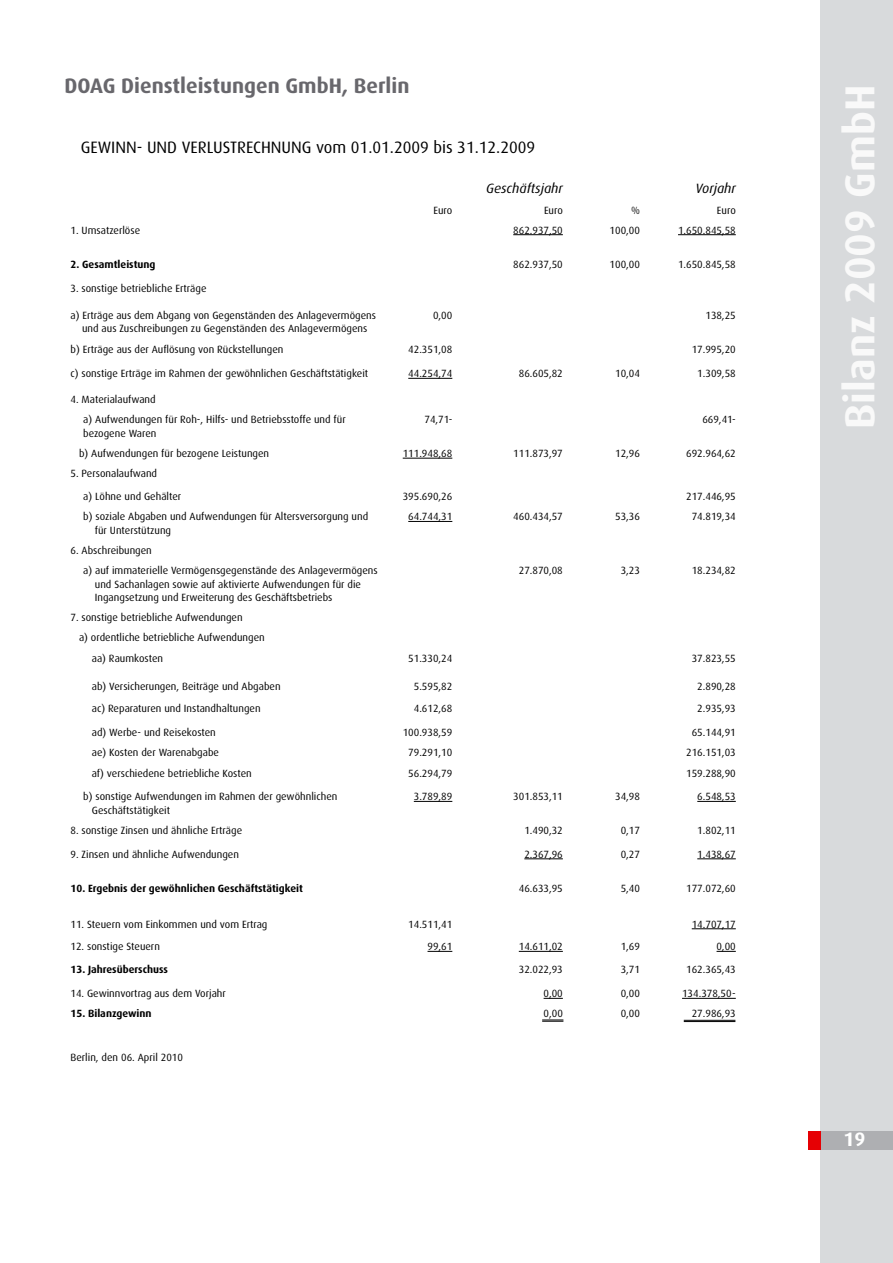
<style>
.page{position:relative;width:893px;height:1263px;background:#fff}
.page>*{position:absolute;margin:0;border:0;box-sizing:border-box;transform-origin:0 0}
.t1{font:700 42px "Dax";color:#f9f9f9}
.t2{font:700 21px "Dax";color:#68676c}
.t3{font:700 19.5px "Dax";color:#fff}
.t4{font:16.5px "Dax";color:#000}
.t5{font:italic 13.5px "Dax Pro";color:#000}
.t6{font:10.5px/13.5px "Dax";color:#000}
.t7{font:700 10.5px "Dax";color:#000}
</style>
<div class="page">
<div style="left:821px;top:0;width:72px;height:1263px;background:#d8dadc"></div>
<div style="left:821px;top:1131px;width:72px;height:18px;background:#aeafb2"></div>
<div style="left:808px;top:1131px;width:13px;height:18px;background:#e60004"></div>
<hr style="left:513px;top:234px;width:50px;height:1px;background:#000">
<hr style="left:678px;top:234px;width:58px;height:1px;background:#000">
<hr style="left:408px;top:378px;width:44px;height:1px;background:#000">
<hr style="left:403px;top:458px;width:49px;height:1px;background:#000">
<hr style="left:408px;top:521px;width:44px;height:1px;background:#000">
<hr style="left:414px;top:801px;width:38px;height:1px;background:#000">
<hr style="left:697px;top:801px;width:39px;height:1px;background:#000">
<hr style="left:524px;top:858px;width:39px;height:1px;background:#000">
<hr style="left:697px;top:858px;width:39px;height:1px;background:#000">
<hr style="left:692px;top:928px;width:44px;height:1px;background:#000">
<svg style="left:428px;top:951px;width:24px;height:1px"></svg>
<hr style="left:519px;top:951px;width:44px;height:1px;background:#000">
<svg style="left:716px;top:951px;width:20px;height:1px"></svg>
<svg style="left:544px;top:997px;width:19px;height:2px"></svg>
<hr style="left:682px;top:998px;width:54px;height:1px;background:#000">
<hr style="left:684px;top:1020px;width:51px;height:1px;background:#000">
<hr style="left:684px;top:1021px;width:51px;height:1px;background:#000">
<svg style="left:542px;top:1020px;width:21px;height:2px"></svg>
<h2 class="t2" style="left:64px;top:73px;width:347px">DOAG Dienstleistungen GmbH, Berlin</h2>
<h3 class="t4" style="left:81px;top:138px;width:456px">GEWINN- UND VERLUSTRECHNUNG vom 01.01.2009 bis 31.12.2009</h3>
<p class="t5" style="left:486px;top:180px;width:78px">Geschäftsjahr</p>
<p class="t5" style="left:695px;top:180px;width:42px">Vorjahr</p>
<p class="t6" style="left:433px;top:203px;width:20px">Euro</p>
<p class="t6" style="left:544px;top:203px;width:20px">Euro</p>
<p class="t6" style="left:631px;top:203px;width:10px">%</p>
<p class="t6" style="left:717px;top:203px;width:20px">Euro</p>
<p class="t6" style="left:71px;top:223px;width:71px">1. Umsatzerlöse</p>
<p class="t6" style="left:513px;top:223px;width:51px">862.937,50</p>
<p class="t6" style="left:610px;top:223px;width:32px">100,00</p>
<p class="t6" style="left:678px;top:223px;width:59px">1.650.845,58</p>
<p class="t7" style="left:71px;top:258px;width:87px">2. Gesamtleistung</p>
<p class="t6" style="left:513px;top:258px;width:51px">862.937,50</p>
<p class="t6" style="left:610px;top:258px;width:32px">100,00</p>
<p class="t6" style="left:678px;top:258px;width:59px">1.650.845,58</p>
<p class="t6" style="left:71px;top:282px;width:138px">3. sonstige betriebliche Erträge</p>
<p class="t6" style="left:71px;top:309px;width:307px;text-align:center">a) Erträge aus dem Abgang von Gegenständen des Anlagevermögens und aus Zuschreibungen zu Gegenständen des Anlagevermögens</p>
<p class="t6" style="left:433px;top:309px;width:21px">0,00</p>
<p class="t6" style="left:705px;top:309px;width:32px">138,25</p>
<p class="t6" style="left:71px;top:342px;width:214px">b) Erträge aus der Auflösung von Rückstellungen</p>
<p class="t6" style="left:408px;top:342px;width:46px">42.351,08</p>
<p class="t6" style="left:692px;top:342px;width:46px">17.995,20</p>
<p class="t6" style="left:71px;top:367px;width:299px">c) sonstige Erträge im Rahmen der gewöhnlichen Geschäftstätigkeit</p>
<p class="t6" style="left:408px;top:367px;width:46px">44.254,74</p>
<p class="t6" style="left:519px;top:367px;width:46px">86.605,82</p>
<p class="t6" style="left:615px;top:367px;width:26px">10,04</p>
<p class="t6" style="left:697px;top:367px;width:40px">1.309,58</p>
<p class="t6" style="left:83px;top:390px;width:264px;line-height:20.1px;text-indent:-13px">4. Materialaufwand<br>a) Aufwendungen für Roh-, Hilfs- und Betriebsstoffe und für</p>
<p class="t6" style="left:83px;top:427px;width:75px">bezogene Waren</p>
<p class="t6" style="left:424px;top:413px;width:29px">74,71-</p>
<p class="t6" style="left:702px;top:413px;width:35px">669,41-</p>
<p class="t6" style="left:79px;top:447px;width:192px">b) Aufwendungen für bezogene Leistungen</p>
<p class="t6" style="left:403px;top:447px;width:51px">111.948,68</p>
<p class="t6" style="left:513px;top:447px;width:51px">111.873,97</p>
<p class="t6" style="left:615px;top:447px;width:26px">12,96</p>
<p class="t6" style="left:686px;top:447px;width:51px">692.964,62</p>
<p class="t6" style="left:83px;top:462px;width:99px;line-height:23.1px;text-indent:-13px">5. Personalaufwand<br>a) Löhne und Gehälter</p>
<p class="t6" style="left:403px;top:490px;width:51px">395.690,26</p>
<p class="t6" style="left:686px;top:490px;width:51px">217.446,95</p>
<p class="t6" style="left:95px;top:510px;width:275px;text-indent:-12px">b) soziale Abgaben und Aufwendungen für Altersversorgung und für Unterstützung</p>
<p class="t6" style="left:408px;top:510px;width:46px">64.744,31</p>
<p class="t6" style="left:513px;top:510px;width:51px">460.434,57</p>
<p class="t6" style="left:615px;top:510px;width:26px">53,36</p>
<p class="t6" style="left:692px;top:510px;width:46px">74.819,34</p>
<p class="t6" style="left:83px;top:540px;width:296px;line-height:20.1px;text-indent:-13px">6. Abschreibungen<br>a) auf immaterielle Vermögensgegenstände des Anlagevermögens</p>
<p class="t6" style="left:95px;top:577px;width:268px">und Sachanlagen sowie auf aktivierte Aufwendungen für die<br>Ingangsetzung und Erweiterung des Geschäftsbetriebs</p>
<p class="t6" style="left:519px;top:564px;width:46px">27.870,08</p>
<p class="t6" style="left:621px;top:564px;width:21px">3,23</p>
<p class="t6" style="left:692px;top:564px;width:46px">18.234,82</p>
<p class="t6" style="left:71px;top:611px;width:174px">7. sonstige betriebliche Aufwendungen</p>
<p class="t6" style="left:79px;top:631px;width:187px">a) ordentliche betriebliche Aufwendungen</p>
<p class="t6" style="left:92px;top:651px;width:73px">aa) Raumkosten</p>
<p class="t6" style="left:408px;top:651px;width:46px">51.330,24</p>
<p class="t6" style="left:692px;top:651px;width:46px">37.823,55</p>
<p class="t6" style="left:92px;top:679px;width:190px">ab) Versicherungen, Beiträge und Abgaben</p>
<p class="t6" style="left:414px;top:679px;width:40px">5.595,82</p>
<p class="t6" style="left:697px;top:679px;width:40px">2.890,28</p>
<p class="t6" style="left:92px;top:702px;width:170px">ac) Reparaturen und Instandhaltungen</p>
<p class="t6" style="left:414px;top:702px;width:40px">4.612,68</p>
<p class="t6" style="left:697px;top:702px;width:40px">2.935,93</p>
<p class="t6" style="left:92px;top:726px;width:126px">ad) Werbe- und Reisekosten</p>
<p class="t6" style="left:403px;top:726px;width:51px">100.938,59</p>
<p class="t6" style="left:692px;top:726px;width:46px">65.144,91</p>
<p class="t6" style="left:92px;top:746px;width:129px">ae) Kosten der Warenabgabe</p>
<p class="t6" style="left:408px;top:746px;width:46px">79.291,10</p>
<p class="t6" style="left:686px;top:746px;width:51px">216.151,03</p>
<p class="t6" style="left:92px;top:767px;width:162px">af) verschiedene betriebliche Kosten</p>
<p class="t6" style="left:408px;top:767px;width:46px">56.294,79</p>
<p class="t6" style="left:686px;top:767px;width:51px">159.288,90</p>
<p class="t6" style="left:92px;top:790px;width:247px;text-indent:-9px">b) sonstige Aufwendungen im Rahmen der gewöhnlichen<br>Geschäftstätigkeit</p>
<p class="t6" style="left:414px;top:790px;width:40px">3.789,89</p>
<p class="t6" style="left:513px;top:790px;width:51px">301.853,11</p>
<p class="t6" style="left:615px;top:790px;width:26px">34,98</p>
<p class="t6" style="left:697px;top:790px;width:40px">6.548,53</p>
<p class="t6" style="left:71px;top:824px;width:173px">8. sonstige Zinsen und ähnliche Erträge</p>
<p class="t6" style="left:524px;top:824px;width:40px">1.490,32</p>
<p class="t6" style="left:621px;top:824px;width:21px">0,17</p>
<p class="t6" style="left:697px;top:824px;width:40px">1.802,11</p>
<p class="t6" style="left:71px;top:847px;width:170px">9. Zinsen und ähnliche Aufwendungen</p>
<p class="t6" style="left:524px;top:847px;width:40px">2.367,96</p>
<p class="t6" style="left:621px;top:847px;width:21px">0,27</p>
<p class="t6" style="left:697px;top:847px;width:40px">1.438,67</p>
<p class="t7" style="left:71px;top:883px;width:234px">10. Ergebnis der gewöhnlichen Geschäftstätigkeit</p>
<p class="t6" style="left:519px;top:882px;width:46px">46.633,95</p>
<p class="t6" style="left:621px;top:882px;width:21px">5,40</p>
<p class="t6" style="left:686px;top:882px;width:51px">177.072,60</p>
<p class="t6" style="left:71px;top:917px;width:198px">11. Steuern vom Einkommen und vom Ertrag</p>
<p class="t6" style="left:408px;top:917px;width:46px">14.511,41</p>
<p class="t6" style="left:692px;top:917px;width:46px">14.707,17</p>
<p class="t6" style="left:71px;top:940px;width:91px">12. sonstige Steuern</p>
<p class="t6" style="left:428px;top:940px;width:26px">99,61</p>
<p class="t6" style="left:519px;top:940px;width:46px">14.611,02</p>
<p class="t6" style="left:621px;top:940px;width:21px">1,69</p>
<p class="t6" style="left:716px;top:940px;width:21px">0,00</p>
<p class="t7" style="left:71px;top:963px;width:99px">13. Jahresüberschuss</p>
<p class="t6" style="left:519px;top:962px;width:46px">32.022,93</p>
<p class="t6" style="left:621px;top:962px;width:21px">3,71</p>
<p class="t6" style="left:686px;top:962px;width:51px">162.365,43</p>
<p class="t6" style="left:71px;top:987px;width:157px">14. Gewinnvortrag aus dem Vorjahr</p>
<p class="t6" style="left:544px;top:987px;width:21px">0,00</p>
<p class="t6" style="left:621px;top:987px;width:21px">0,00</p>
<p class="t6" style="left:682px;top:987px;width:55px">134.378,50-</p>
<p class="t7" style="left:71px;top:1008px;width:83px">15. Bilanzgewinn</p>
<p class="t6" style="left:544px;top:1007px;width:21px">0,00</p>
<p class="t6" style="left:621px;top:1007px;width:21px">0,00</p>
<p class="t6" style="left:692px;top:1007px;width:46px">27.986,93</p>
<p class="t6" style="left:71px;top:1051px;width:114px">Berlin, den 06. April 2010</p>
<h1 class="t1" style="left:836px;top:429px;width:346px;rotate:-90deg">Bilanz 2009 GmbH</h1>
<h3 class="t3" style="left:843px;top:1128px;width:23px">19</h3>
</div>
